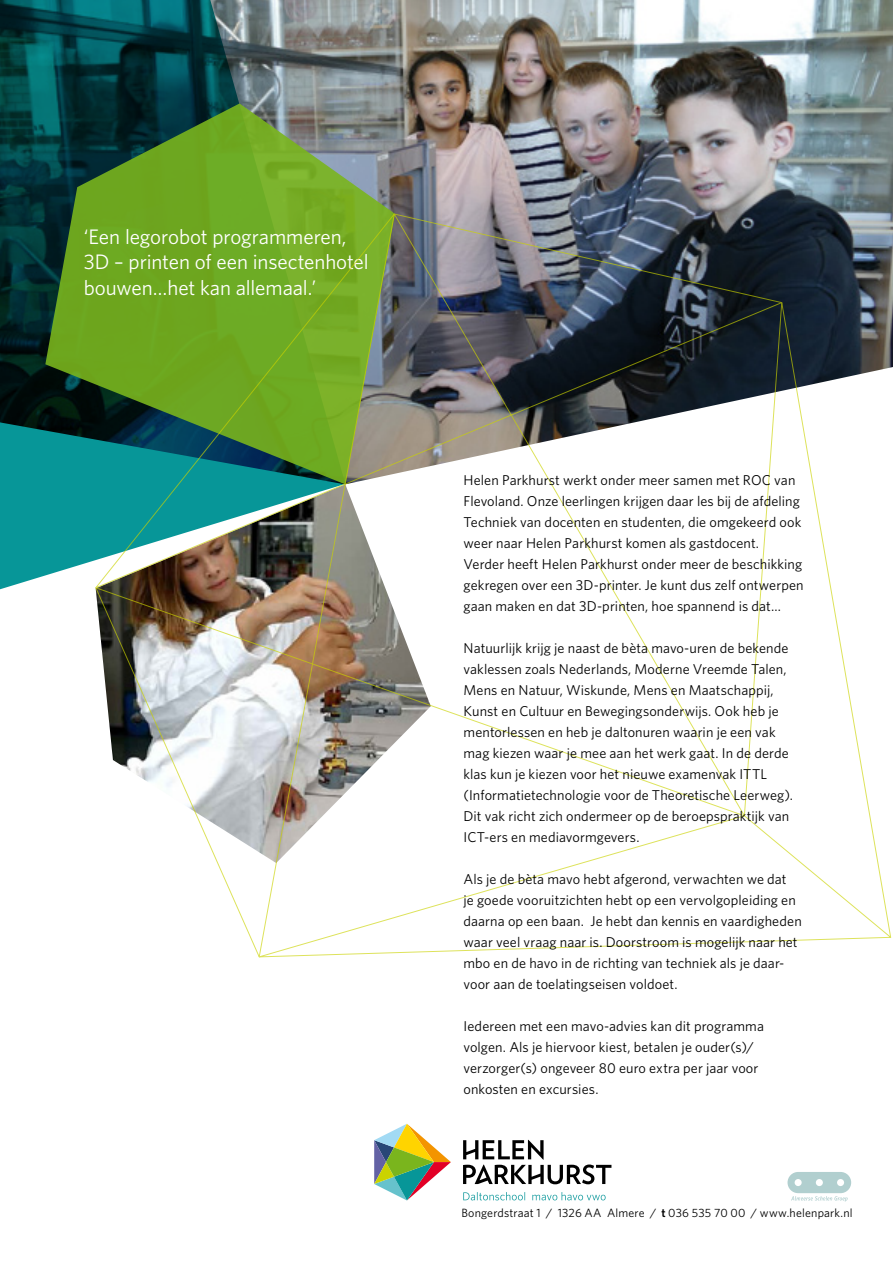
<style>
.page{position:relative;width:893px;height:1263px;background:#fff}
.page>*{position:absolute;margin:0;border:0;box-sizing:border-box;transform-origin:0 0}
.t1{font:21px/25.5px "Whitney";letter-spacing:-.005em;color:#fff}
.t2{font:14.25px/21px "Whitney";letter-spacing:.005em;color:#000}
.t3{font:12px "Whitney";letter-spacing:.015em;color:#000}
.s1{font-weight:600}
</style>
<div class="page">
<svg style="left:463px;top:1192px;width:62px;height:8px"></svg>
<svg style="left:532px;top:1192px;width:74px;height:8px"></svg>
<svg style="left:463px;top:1140px;width:148px;height:44px"></svg>
<svg style="left:374px;top:1124px;width:77px;height:76px"></svg>
<svg style="left:787px;top:1172px;width:64px;height:30px"></svg>
<img style="left:345px;top:0;width:548px;height:368px">
<svg style="left:0;top:0;width:345px;height:590px;background:#1e5d60"></svg>
<svg style="left:45px;top:103px;width:350px;height:381px;background:#4c7c3c"></svg>
<img style="left:95px;top:213px;width:796px;height:744px">
<h1 class="t1" style="left:84px;top:223px;width:286px">‘Een legorobot programmeren,<br>3D – printen of een insectenhotel bouwen…het kan allemaal.’</h1>
<p class="t2" style="left:463px;top:469px;width:342px">Helen Parkhurst werkt onder meer samen met ROC van Flevoland. Onze leerlingen krijgen daar les bij de afdeling Techniek van docenten en studenten, die omgekeerd ook weer naar Helen Parkhurst komen als gastdocent.<br>Verder heeft Helen Parkhurst onder meer de beschikking gekregen over een 3D-printer. Je kunt dus zelf ontwerpen gaan maken en dat 3D-printen, hoe spannend is dat…</p>
<p class="t2" style="left:463px;top:637px;width:331px">Natuurlijk krijg je naast de bèta mavo-uren de bekende vaklessen zoals Nederlands, Moderne Vreemde Talen, Mens en Natuur, Wiskunde, Mens en Maatschappij, Kunst en Cultuur en Bewegingsonderwijs. Ook heb je mentorlessen en heb je daltonuren waarin je een vak mag kiezen waar je mee aan het werk gaat. In de derde klas kun je kiezen voor het nieuwe examenvak ITTL (Informatietechnologie voor de Theoretische Leerweg).<br>Dit vak richt zich ondermeer op de beroepspraktijk van ICT-ers en mediavormgevers.</p>
<p class="t2" style="left:463px;top:868px;width:340px">Als je de bèta mavo hebt afgerond, verwachten we dat<br>je goede vooruitzichten hebt op een vervolgopleiding en daarna op een baan. Je hebt dan kennis en vaardigheden waar veel vraag naar is. Doorstroom is mogelijk naar het mbo en de havo in de richting van techniek als je daar&shy;voor aan de toelatingseisen voldoet.</p>
<p class="t2" style="left:463px;top:1015px;width:302px">Iedereen met een mavo-advies kan dit programma volgen. Als je hiervoor kiest, betalen je ouder(s)/ verzorger(s) ongeveer 80 euro extra per jaar voor onkosten en excursies.</p>
<p class="t3" style="left:461px;top:1205px;width:393px">Bongerdstraat 1 / 1326 AA Almere / <span class="s1">t</span> 036 535 70 00 / www.helenpark.nl</p>
</div>
